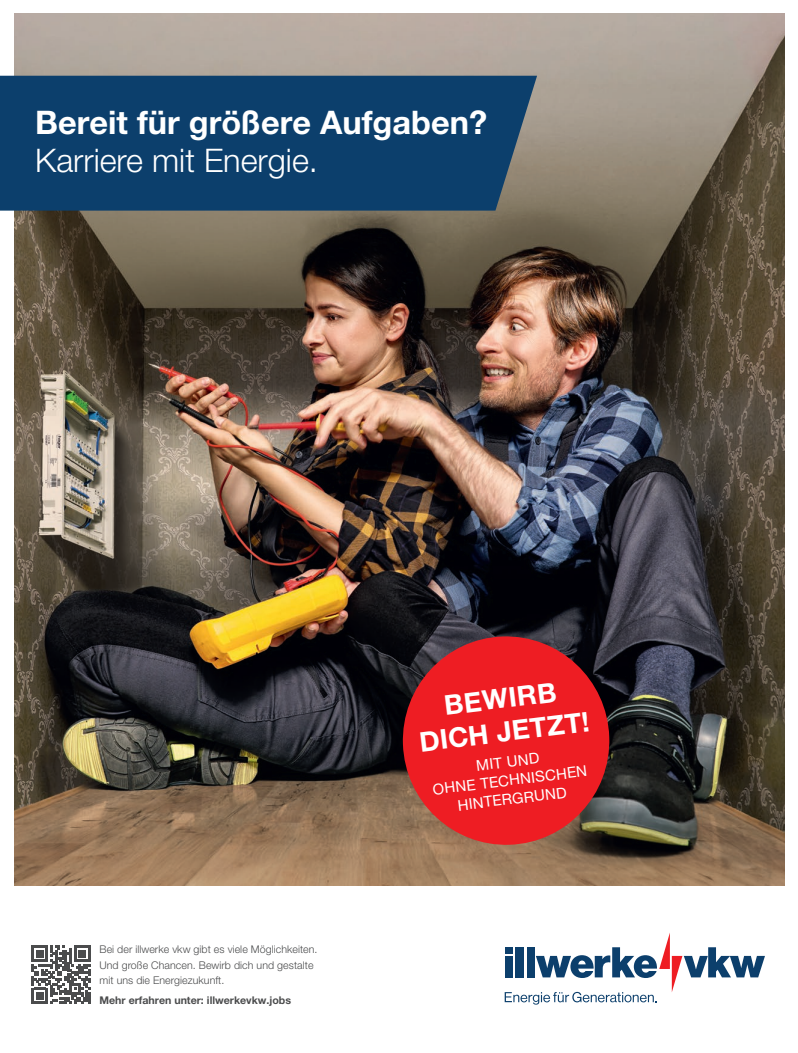
<style>
.page{position:relative;width:798px;height:1053px;background:#fff}
.page>*{position:absolute;margin:0;border:0;box-sizing:border-box;transform-origin:0 0}
.t1{font:700 32.5px "Helvetica Neue LT Pro";color:#fff}
.t2{font:300 32.5px "Helvetica Neue LT Pro";color:#fff}
.t3{font:700 27.25px/33.4px "Helvetica Neue LT Std";color:#fff;text-align:center}
.t4{font:15px/18.8px "Helvetica Neue LT Std";color:#fff;text-align:center}
.t5{font:300 10.62px/15.6px "Helvetica Neue LT Pro";letter-spacing:.005em;color:#4b4c4d}
.t6{font:700 10.62px "Helvetica Neue LT Pro";color:#4b4c4d}
</style>
<div class="page">
<img style="left:14px;top:14px;width:770px;height:871px">
<svg style="left:504px;top:933px;width:260px;height:71px"></svg>
<div style="left:0;top:76px;width:537px;height:134px;background:#0c3f6c"></div>
<svg style="left:32px;top:945px;width:58px;height:59px"></svg>
<svg style="left:401px;top:634px;width:210px;height:212px;fill:#ee1d23"></svg>
<h1 class="t1" style="left:35px;top:103px;width:453px">Bereit für größere Aufgaben?</h1>
<h1 class="t2" style="left:35px;top:140px;width:284px">Karriere mit Energie.</h1>
<p class="t5" style="left:99px;top:941px;width:219px">Bei der illwerke vkw gibt es viele Möglichkeiten.<br>Und große Chancen. Bewirb dich und gestalte mit uns die Energiezukunft.</p>
<p class="t6" style="left:99px;top:993px;width:193px">Mehr erfahren unter: illwerkevkw.jobs</p>
<h2 class="t3" style="left:413px;top:691px;width:172px;rotate:-7deg">BEWIRB<br>DICH JETZT!</h2>
<h3 class="t4" style="left:429px;top:761px;width:156px;rotate:-7deg">MIT UND<br>OHNE TECHNISCHEN<br>HINTERGRUND</h3>
</div>
